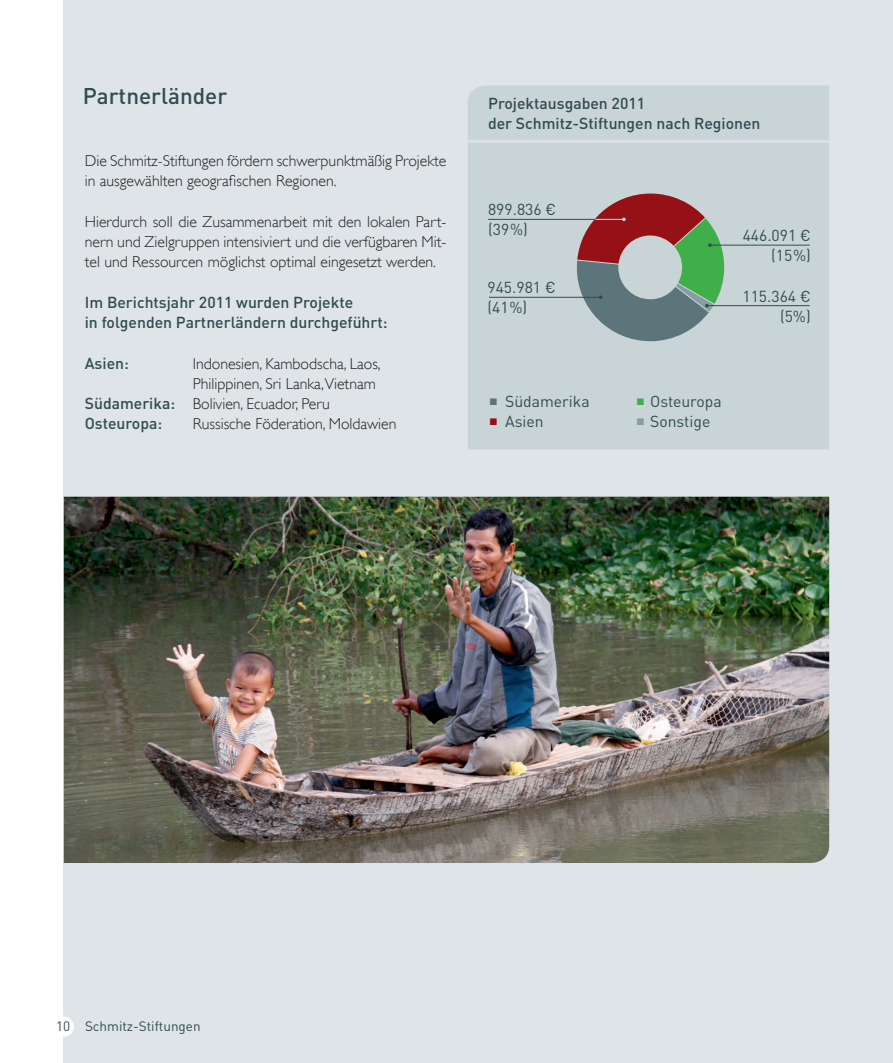
<style>
.page{position:relative;width:893px;height:1063px;background:#fff}
.page>*{position:absolute;margin:0;border:0;box-sizing:border-box;transform-origin:0 0}
.t1{font:500 22.5px "DIN";color:#304c51}
.t2{font:300 15.75px/20.2px "Gill Sans";color:#231f20}
.t3{font:500 15.75px/20.2px "DIN";color:#304c51}
.t4{font:15.75px/20.2px "DIN";color:#304c51}
.t5{font:13.5px "DIN";color:#304c51}
.s1{font-family:"DIN";font-weight:500;color:#304c51}
</style>
<div class="page">
<div style="left:64px;top:0;width:829px;height:1063px;background:#dee4e7"></div>
<div style="left:54px;top:1017px;width:20px;height:20px;background:#fff;border-radius:50%"></div>
<img style="left:64px;top:497px;width:765px;height:366px">
<div style="left:468px;top:86px;width:361px;height:364px;background:#c9d4d7"></div>
<hr style="left:488px;top:219px;width:136px;height:1px;background:#304c51">
<hr style="left:489px;top:297px;width:112px;height:1px;background:#304c51">
<hr style="left:707px;top:305px;width:103px;height:1px;background:#304c51">
<hr style="left:710px;top:245px;width:100px;height:1px;background:#304c51">
<hr style="left:468px;top:140px;width:366px;height:2px;background:#dee4e7">
<svg style="left:572px;top:194px;width:152px;height:147px"></svg>
<svg style="left:490px;top:399px;width:7px;height:6px"></svg>
<svg style="left:637px;top:399px;width:7px;height:6px"></svg>
<svg style="left:490px;top:419px;width:7px;height:6px"></svg>
<svg style="left:637px;top:419px;width:7px;height:6px"></svg>
<h1 class="t1" style="left:83px;top:87px;width:146px">Partnerländer</h1>
<p class="t2" style="left:85px;top:151px;width:363px">Die Schmitz-Stiftungen fördern schwerpunktmäßig Projekte in ausgewählten geografischen Regionen.</p>
<p class="t2" style="left:85px;top:211px;width:363px;text-align:justify">Hierdurch soll die Zusammenarbeit mit den lokalen Part&shy;nern und Zielgruppen intensiviert und die verfügbaren Mit&shy;tel und Ressourcen möglichst optimal eingesetzt werden.</p>
<p class="t3" style="left:85px;top:294px;width:304px">Im Berichtsjahr 2011 wurden Projekte<br>in folgenden Partnerländern durchgeführt:</p>
<p class="t3" style="left:85px;top:354px;width:46px">Asien:</p>
<p class="t2" style="left:193px;top:353px;width:189px">Indonesien, Kambodscha, Laos,</p>
<p class="t2" style="left:193px;top:373px;width:185px">Philippinen, Sri Lanka,Vietnam</p>
<p class="t2" style="left:85px;top:394px;width:247px"><span class="s1">Südamerika:</span> Bolivien, Ecuador, Peru</p>
<p class="t3" style="left:85px;top:415px;width:79px">Osteuropa:</p>
<p class="t2" style="left:193px;top:414px;width:205px">Russische Föderation, Moldawien</p>
<p class="t3" style="left:488px;top:95px;width:274px">Projektausgaben 2011<br>der Schmitz-Stiftungen nach Regionen</p>
<p class="t4" style="left:488px;top:201px;width:70px">899.836 € (39%)</p>
<p class="t4" style="left:487px;top:279px;width:70px">945.981 € (41%)</p>
<p class="t4" style="left:743px;top:227px;width:70px;text-align:right">446.091 € (15%)</p>
<p class="t4" style="left:742px;top:288px;width:70px;text-align:right">115.364 € (5%)</p>
<p class="t4" style="left:505px;top:393px;width:86px">Südamerika</p>
<p class="t4" style="left:650px;top:393px;width:73px">Osteuropa</p>
<p class="t4" style="left:505px;top:413px;width:40px">Asien</p>
<p class="t4" style="left:650px;top:413px;width:62px">Sonstige</p>
<p class="t5" style="left:56px;top:1022px;width:146px">10 Schmitz-Stiftungen</p>
</div>
